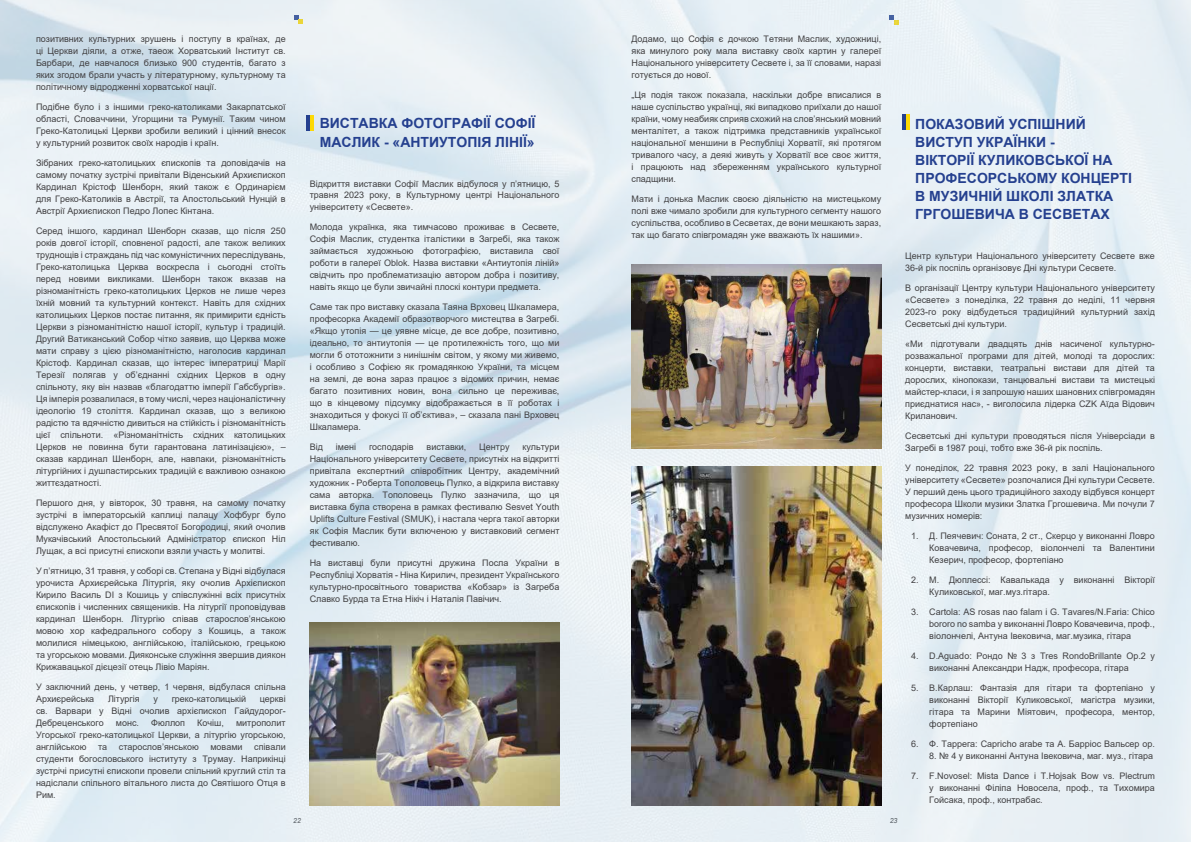
<style>
.page{position:relative;width:1191px;height:842px;background:#fff}
.page>*{position:absolute;margin:0;border:0;box-sizing:border-box;transform-origin:0 0}
.t1{font:700 14px/18px "Arial";color:#25408f}
.t2{font:9px/12px "Arial";color:#414042;text-align:justify}
.t3{font:italic 7px "Arial";color:#414042}
</style>
<div class="page">
<img style="left:0;top:0;width:1191px;height:842px">
<img style="left:310px;top:623px;width:249px;height:183px">
<img style="left:631px;top:265px;width:250px;height:183px">
<img style="left:631px;top:466px;width:250px;height:340px">
<hr style="left:306px;top:115px;width:3px;height:16px;background:#25408f">
<hr style="left:310px;top:115px;width:3px;height:16px;background:#fdd905">
<hr style="left:902px;top:114px;width:4px;height:16px;background:#25408f">
<hr style="left:906px;top:114px;width:4px;height:16px;background:#fdd905">
<p class="t2" style="left:36px;top:33px;width:251px">позитивних культурних зрушень і поступу в країнах, де ці Церкви діяли, а отже, таеож Хорватський Інститут св.<br>Барбари, де навчалося близько 900 студентів, багато з яких згодом брали участь у літературному, культурному та політичному відродженні хорватської нації.</p>
<p class="t2" style="left:36px;top:101px;width:251px">Подібне було і з іншими греко-католиками Закарпатської області, Словаччини, Угорщини та Румунії. Таким чином Греко-Католицькі Церкви зробили великий і цінний внесок у культурний розвиток своїх народів і країн.</p>
<p class="t2" style="left:36px;top:157px;width:251px">Зібраних греко-католицьких єпископів та доповідачів на самому початку зустрічі привітали Віденський Архиєпископ Кардинал Крістоф Шенборн, який також є Ординарієм для Греко-Католиків в Австрії, та Апостольський Нунцій в Австрії Архиєпископ Педро Лопес Кінтана.</p>
<p class="t2" style="left:36px;top:225px;width:251px">Серед іншого, кардинал Шенборн сказав, що після 250 років довгої історії, сповненої радості, але також великих труднощів і страждань під час комуністичних переслідувань, Греко-католицька Церква воскресла і сьогодні стоїть перед новими викликами. Шенборн також вказав на різноманітність греко-католицьких Церков не лише через їхній мовний та культурний контекст. Навіть для східних католицьких Церков постає питання, як примирити єдність Церкви з різноманітністю нашої історії, культур і традицій.<br>Другий Ватиканський Собор чітко заявив, що Церква може мати справу з цією різноманітністю, наголосив кардинал Крістоф. Кардинал сказав, що інтерес імператриці Марії Терезії полягав у об’єднанні східних Церков в одну спільноту, яку він назвав «благодаттю імперії Габсбургів».<br>Ця імперія розвалилася, в тому числі, через націоналістичну ідеологію 19 століття. Кардинал сказав, що з великою радістю та вдячністю дивиться на стійкість і різноманітність цієї спільноти. «Різноманітність східних католицьких Церков не повинна бути гарантована латинізацією», – сказав кардинал Шенборн, але, навпаки, різноманітність літургійних і душпастирських традицій є важливою ознакою життєздатності.</p>
<p class="t2" style="left:36px;top:497px;width:251px">Першого дня, у вівторок, 30 травня, на самому початку зустрічі в імператорській каплиці палацу Хофбург було відслужено Акафіст до Пресвятої Богородиці, який очолив Мукачівський Апостольський Адміністратор єпископ Ніл Лущак, а всі присутні єпископи взяли участь у молитві.</p>
<p class="t2" style="left:36px;top:565px;width:251px">У п’ятницю, 31 травня, у соборі св. Степана у Відні відбулася урочиста Архиєрейська Літургія, яку очолив Архієпископ Кирило Василь DI з Кошиць у співслужінні всіх присутніх єпископів і численних священиків. На літургії проповідував кардинал Шенборн. Літургію співав старослов’янською мовою хор кафедрального собору з Кошиць, а також молилися німецькою, англійською, італійською, грецькою та угорською мовами. Дияконське служіння звершив диякон Крижавацької дієцезії отець Лівіо Маріян.</p>
<p class="t2" style="left:36px;top:681px;width:251px">У заключний день, у четвер, 1 червня, відбулася спільна<br>Архиєрейська</p>
<p class="t2" style="left:36px;top:693px;width:251px;text-indent:224px">церкві св. Варвари у Відні очолив архієпископ Гайдудорог-Дебреценського</p>
<p class="t2" style="left:108px;top:693px;width:33px">Літургія</p>
<p class="t2" style="left:153px;top:693px;width:6px">у</p>
<p class="t2" style="left:172px;top:693px;width:76px">греко-католицькій</p>
<p class="t2" style="left:116px;top:717px;width:25px">монс.</p>
<p class="t2" style="left:151px;top:717px;width:35px">Фюллоп</p>
<p class="t2" style="left:197px;top:717px;width:28px">Кочіш,</p>
<p class="t2" style="left:36px;top:717px;width:251px;text-indent:200px">митрополит Угорської греко-католицької Церкви, а літургію угорською, англійською</p>
<p class="t2" style="left:98px;top:741px;width:11px">та</p>
<p class="t2" style="left:119px;top:741px;width:81px">старослов’янською</p>
<p class="t2" style="left:210px;top:741px;width:34px">мовами</p>
<p class="t2" style="left:36px;top:741px;width:251px;text-indent:218px">співали студенти богословського інституту з Трумау. Наприкінці зустрічі присутні єпископи провели спільний круглий стіл та надіслали спільного вітального листа до Святішого Отця в Рим.</p>
<h1 class="t1" style="left:320px;top:115px;width:217px">ВИСТАВКА ФОТОГРАФІЇ СОФІЇ<br>МАСЛИК - «АНТИУТОПІЯ ЛІНІЇ»</h1>
<p class="t2" style="left:310px;top:177px;width:251px">Відкриття виставки Софії Маслик відбулося у п’ятницю, 5 травня 2023 року, в Культурному центрі Національного університету «Сесвете».</p>
<p class="t2" style="left:310px;top:221px;width:251px">Молода українка, яка тимчасово проживає в Сесвете, Софія Маслик, студентка італістики в Загребі, яка також займається художньою фотографією, виставила свої роботи в галереї Oblok. Назва виставки «Антиутопія ліній» свідчить про проблематизацію автором добра і позитиву, навіть якщо це були звичайні плоскі контури предмета.</p>
<p class="t2" style="left:310px;top:301px;width:251px">Саме так про виставку сказала Таяна Врховец Шкаламера, професорка Академії образотворчого мистецтва в Загребі. «Якщо утопія — це уявне місце, де все добре, позитивно, ідеально, то антиутопія — це протилежність того, що ми могли б ототожнити з нинішнім світом, у якому ми живемо, і особливо з Софією як громадянкою України, та місцем на землі, де вона зараз працює з відомих причин, немає багато позитивних новин, вона сильно це переживає, що в кінцевому підсумку відображається в її роботах і знаходиться у фокусі її об’єктива», – сказала пані Врховец Шкаламера.</p>
<p class="t2" style="left:310px;top:441px;width:15px">Від</p>
<p class="t2" style="left:336px;top:441px;width:22px">імені</p>
<p class="t2" style="left:369px;top:441px;width:46px">господарів</p>
<p class="t2" style="left:426px;top:441px;width:41px">виставки,</p>
<p class="t2" style="left:479px;top:441px;width:32px">Центру</p>
<p class="t2" style="left:310px;top:441px;width:251px;text-indent:213px">культури Національного університету Сесвете, присутніх на відкритті привітала експертний співробітник Центру, академічний художник - Роберта Тополовець Пулко, а відкрила виставку сама авторка. Тополовець Пулко зазначила, що ця виставка була створена в рамках фестивалю Sesvet Youth Uplifts Culture Festival (SMUK), і настала черга такої авторки як Софія Маслик бути включеною у виставковий сегмент фестивалю.</p>
<p class="t2" style="left:310px;top:557px;width:251px">На виставці були присутні дружина Посла України в Республіці Хорватія - Ніна Кирилич, президент Українського культурно-просвітнього товариства «Кобзар» із Загреба Славко Бурда та Етна Нікіч і Наталія Павічич.</p>
<p class="t2" style="left:631px;top:33px;width:251px">Додамо, що Софія є дочкою Тетяни Маслик, художниці, яка минулого року мала виставку своїх картин у галереї Національного університету Сесвете і, за її словами, наразі готується до нової.</p>
<p class="t2" style="left:631px;top:89px;width:251px">„Ця подія також показала, наскільки добре вписалися в наше суспільство українці, які випадково приїхали до нашої країни, чому неабияк сприяв схожий на слов’янський мовний менталітет, а також підтримка представників української національної меншини в Республіці Хорватії, які протягом тривалого часу, а деякі живуть у Хорватії все своє життя, і працюють над збереженням українського культурної спадщини.</p>
<p class="t2" style="left:631px;top:193px;width:251px">Мати і донька Маслик своєю діяльністю на мистецькому полі вже чимало зробили для культурного сегменту нашого суспільства, особливо в Сесветах, де вони мешкають зараз, так що багато співгромадян уже вважають їх нашими».</p>
<h1 class="t1" style="left:915px;top:115px;width:218px">ПОКАЗОВИЙ УСПІШНИЙ<br>ВИСТУП УКРАЇНКИ -<br>ВІКТОРІЇ КУЛИКОВСЬКОЇ НА<br>ПРОФЕСОРСЬКОМУ КОНЦЕРТІ<br>В МУЗИЧНІЙ ШКОЛІ ЗЛАТКА<br>ГРГОШЕВИЧА В СЕСВЕТАХ</h1>
<p class="t2" style="left:905px;top:249px;width:251px">Центр культури Національного університету Сесвете вже<br>36-й рік поспіль організовує Дні культури Сесвете.</p>
<p class="t2" style="left:905px;top:281px;width:251px">В організації Центру культури Національного університету «Сесвете» з понеділка, 22 травня до неділі, 11 червня 2023-го року відбудеться традиційний культурний захід Сесветські дні культури.</p>
<p class="t2" style="left:905px;top:337px;width:251px">«Ми підготували двадцять днів насиченої культурно&shy;розважальної програми для дітей, молоді та дорослих: концерти, виставки, театральні вистави для дітей та дорослих, кінопокази, танцювальні вистави та мистецькі майстер-класи, і я запрошую наших шановних співгромадян приєднатися нас», - виголосила лідерка CZK Аїда Відович Криланович.</p>
<p class="t2" style="left:905px;top:429px;width:251px">Сесветські дні культури проводяться після Універсіади в<br>Загребі в 1987 році, тобто вже 36-й рік поспіль.</p>
<p class="t2" style="left:905px;top:461px;width:251px">У понеділок, 22 травня 2023 року, в залі Національного університету «Сесвете» розпочалися Дні культури Сесвете.<br>У перший день цього традиційного заходу відбувся концерт професора Школи музики Златка Гргошевича. Ми почули 7 музичних номерів:</p>
<p class="t2" style="left:929px;top:529px;width:227px;text-indent:-18px">1. Д. Пеячевич: Соната, 2 ст., Скерцо у виконанні Ловро Ковачевича, професор, віолончелі та Валентини Кезерич, професор, фортепіано</p>
<p class="t2" style="left:929px;top:573px;width:227px;text-indent:-18px">2. М. Дюплессі: Кавалькада у виконанні Вікторії<br>Куликовської, маг.муз.гітара.</p>
<p class="t2" style="left:929px;top:605px;width:227px;text-indent:-18px">3. Cartola: AS rosas nao falam і G. Tavares/N.Faria: Chico bororo no samba у виконанні Ловро Ковачевича, проф., віолончелі, Антуна Івековича, маг.музика, гітара</p>
<p class="t2" style="left:929px;top:649px;width:227px;text-indent:-18px">4. D.Aguado: Рондо № 3 з Tres RondoBrillante Op.2 у виконанні Александри Надж, професора, гітара</p>
<p class="t2" style="left:929px;top:681px;width:227px;text-indent:-18px">5. В.Карлаш: Фантазія для гітари та фортепіано у виконанні Вікторії Куликовської, магістра музики, гітара та Марини Міятович, професора, ментор, фортепіано</p>
<p class="t2" style="left:911px;top:737px;width:245px">6. Ф. Таррега: Capricho arabe та А. Барріос Вальсер ор.</p>
<p class="t2" style="left:929px;top:749px;width:225px">8. № 4 у виконанні Антуна Івековича, маг. муз., гітара</p>
<p class="t2" style="left:929px;top:769px;width:227px;text-indent:-18px">7. F.Novosel: Mista Dаnсе i T.Hojsak Bow vs. Plectrum у виконанні Філіпа Новосела, проф., та Тихомира Гойсака, проф., контрабас.</p>
<p class="t3" style="left:293px;top:816px;width:9px">22</p>
<p class="t3" style="left:889px;top:816px;width:9px">23</p>
</div>
